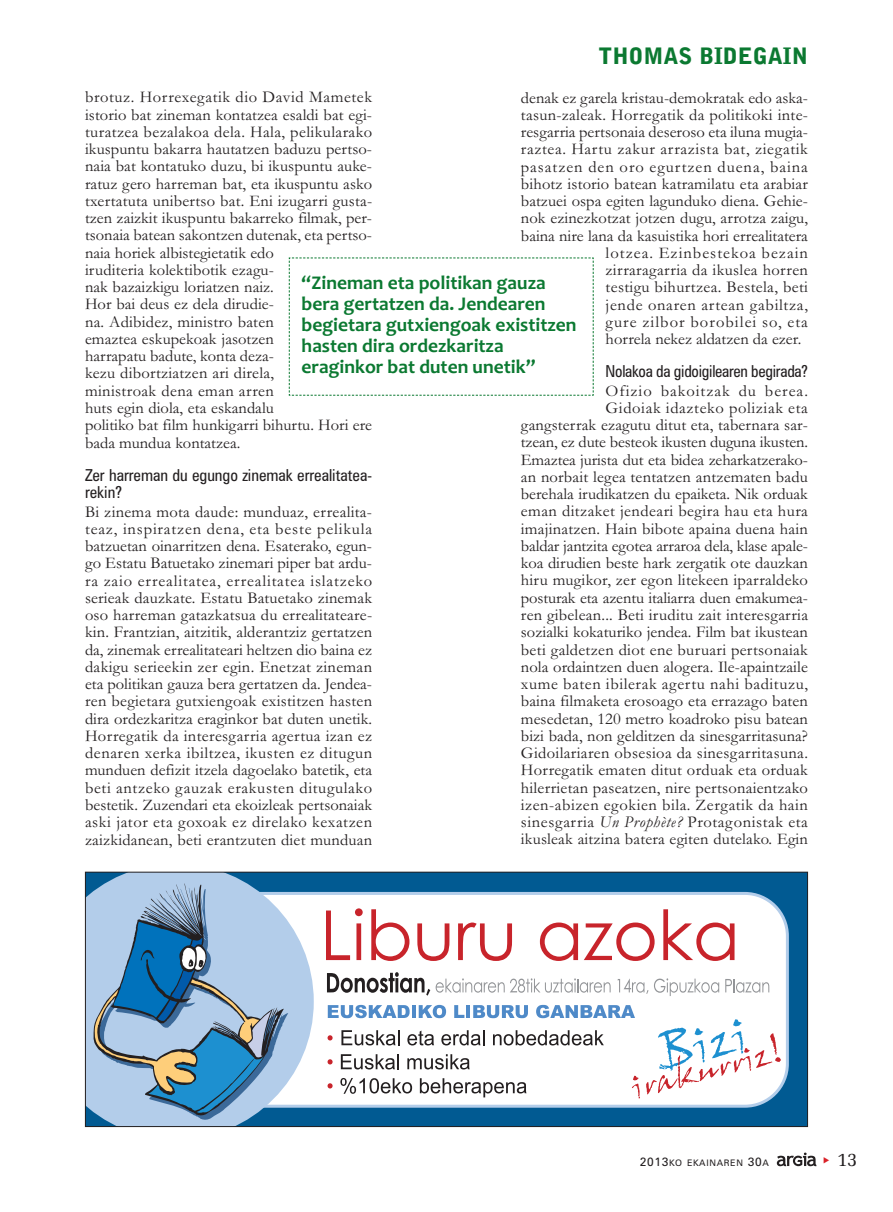
<style>
.page{position:relative;width:893px;height:1212px;background:#fff}
.page>*{position:absolute;margin:0;border:0;box-sizing:border-box;transform-origin:0 0}
.t1{font:900 22.5px "Bell Gothic Std";color:#0b7931}
.t2{font:700 19.5px/21px "Candara";color:#0b7931}
.t3{font:19.5px "Memoir";color:#231f20}
.t4{font:16.5px/17.2px "Garamond";letter-spacing:.01em;color:#231f20}
.t5{font:condensed 16.5px/17.2px "Zurich BT";color:#231f20}
.t6{font:16.5px "Garamond";letter-spacing:.06em;color:#231f20}
.t7{font:16.5px "Garamond";letter-spacing:.04em;color:#231f20}
.t8{font:16.5px "Garamond";letter-spacing:.045em;color:#231f20}
.t9{font:16.5px "Garamond";letter-spacing:.065em;color:#231f20}
.t10{font:9px "Zurich BT";letter-spacing:.075em;color:#231f20}
.s1{font-style:italic}
.s2{font-size:12px}
</style>
<div class="page">
<svg style="left:777px;top:1152px;width:39px;height:14px"></svg>
<div style="left:85px;top:872px;width:722px;height:254px;background:#015a92"></div>
<div style="left:164px;top:892px;width:625px;height:216px;background:#fff;border:3px solid #b3cdea;border-radius:43px"></div>
<svg style="left:87px;top:874px;width:227px;height:251px;fill:#b3cdea"></svg>
<svg style="left:328px;top:1083px;width:5px;height:5px"></svg>
<svg style="left:340px;top:1078px;width:72px;height:16px"></svg>
<svg style="left:420px;top:1078px;width:107px;height:19px"></svg>
<svg style="left:328px;top:1059px;width:5px;height:5px"></svg>
<svg style="left:341px;top:1054px;width:58px;height:15px"></svg>
<svg style="left:407px;top:1054px;width:63px;height:15px"></svg>
<svg style="left:328px;top:1035px;width:5px;height:5px"></svg>
<svg style="left:341px;top:1030px;width:59px;height:15px"></svg>
<svg style="left:407px;top:1030px;width:27px;height:15px"></svg>
<svg style="left:441px;top:1030px;width:44px;height:15px"></svg>
<svg style="left:493px;top:1030px;width:111px;height:15px"></svg>
<svg style="left:328px;top:1005px;width:82px;height:13px"></svg>
<hr style="left:412px;top:1005px;width:4px;height:13px;background:#4f8ac8">
<svg style="left:419px;top:1005px;width:27px;height:13px"></svg>
<svg style="left:454px;top:1005px;width:10px;height:13px"></svg>
<hr style="left:466px;top:1005px;width:4px;height:13px;background:#4f8ac8">
<svg style="left:473px;top:1005px;width:55px;height:13px"></svg>
<svg style="left:536px;top:1005px;width:99px;height:13px"></svg>
<svg style="left:97px;top:888px;width:191px;height:232px"></svg>
<svg style="left:93px;top:883px;width:191px;height:233px;background:#a4bfdc"></svg>
<svg style="left:94px;top:916px;width:188px;height:202px;background:#7ca4c4"></svg>
<svg style="left:327px;top:972px;width:103px;height:23px"></svg>
<svg style="left:436px;top:978px;width:175px;height:15px"></svg>
<svg style="left:617px;top:978px;width:31px;height:16px"></svg>
<svg style="left:654px;top:978px;width:65px;height:18px"></svg>
<svg style="left:725px;top:979px;width:44px;height:14px"></svg>
<svg style="left:326px;top:908px;width:37px;height:52px"></svg>
<svg style="left:371px;top:909px;width:38px;height:52px"></svg>
<svg style="left:417px;top:923px;width:32px;height:38px"></svg>
<svg style="left:458px;top:922px;width:54px;height:39px"></svg>
<svg style="left:540px;top:922px;width:38px;height:39px"></svg>
<svg style="left:584px;top:922px;width:71px;height:39px"></svg>
<svg style="left:663px;top:909px;width:71px;height:52px"></svg>
<svg style="left:632px;top:1076px;width:8px;height:22px"></svg>
<svg style="left:646px;top:1019px;width:135px;height:75px"></svg>
<div style="left:85px;top:872px;width:723px;height:255px;border:1px solid #231f20"></div>
<svg style="left:289px;top:257px;width:305px;height:139px"></svg>
<h1 class="t1" style="left:599px;top:47px;width:211px">THOMAS BIDEGAIN</h1>
<p class="t4" style="left:85px;top:90px;width:289px">brotuz. Horrexegatik dio David Mametek istorio bat zineman kontatzea esaldi bat egi&shy;turatzea bezalakoa dela. Hala, pelikularako ikuspuntu bakarra hautatzen baduzu pertso&shy;naia bat kontatuko duzu, bi ikuspuntu auke&shy;ratuz gero harreman bat, eta ikuspuntu asko txertatuta unibertso bat. Eni izugarri gusta&shy;tzen zaizkit ikuspuntu bakarreko filmak, per&shy;tsonaia batean sakontzen dutenak, eta pertso&shy;naia horiek albistegietatik edo<br>iruditeria kolektibotik ezagu-<br>nak bazaizkigu loriatzen naiz.<br>Hor bai deus ez dela dirudie-<br>na. Adibidez, ministro baten<br>emaztea eskupekoak jasotzen<br>harrapatu badute, konta deza-<br>kezu dibortziatzen ari direla,<br>ministroak dena eman arren<br>huts egin diola, eta eskandalu<br>politiko bat film hunkigarri bihurtu. Hori ere bada mundua kontatzea.</p>
<p class="t5" style="left:85px;top:468px;width:288px">Zer harreman du egungo zinemak errealitatea&shy;rekin?</p>
<p class="t4" style="left:85px;top:505px;width:289px;text-align:justify">Bi zinema mota daude: munduaz, errealita&shy;teaz, inspiratzen dena, eta beste pelikula batzuetan oinarritzen dena. Esaterako, egun&shy;go Estatu Batuetako zinemari piper bat ardu&shy;ra zaio errealitatea, errealitatea islatzeko serieak dauzkate. Estatu Batuetako zinemak oso harreman gatazkatsua du errealitateare&shy;kin. Frantzian, aitzitik, alderantziz gertatzen da, zinemak errealitateari heltzen dio baina ez dakigu serieekin zer egin. Enetzat zineman eta politikan gauza bera gertatzen da. Jendea&shy;ren begietara gutxiengoak existitzen hasten dira ordezkaritza eraginkor bat duten unetik.<br>Horregatik da interesgarria agertua izan ez denaren xerka ibiltzea, ikusten ez ditugun munduen defizit itzela dagoelako batetik, eta beti antzeko gauzak erakusten ditugulako bestetik. Zuzendari eta ekoizleak pertsonaiak aski jator eta goxoak ez direlako kexatzen zaizkidanean, beti erantzuten diet munduan</p>
<p class="t4" style="left:521px;top:91px;width:289px">denak ez garela kristau-demokratak edo aska-</p>
<p class="t4" style="left:521px;top:108px;width:289px">tasun-zaleak. Horregatik da politikoki inte-</p>
<p class="t4" style="left:521px;top:125px;width:289px">resgarria pertsonaia deseroso eta iluna mugia-</p>
<p class="t7" style="left:521px;top:144px;width:289px">raztea. Hartu zakur arrazista bat, ziegatik</p>
<p class="t6" style="left:521px;top:161px;width:289px">pasatzen den oro egurtzen duena, baina</p>
<p class="t4" style="left:521px;top:177px;width:289px">bihotz istorio batean katramilatu eta arabiar</p>
<p class="t4" style="left:521px;top:194px;width:289px">batzuei ospa egiten lagunduko diena. Gehie-</p>
<p class="t4" style="left:521px;top:212px;width:289px">nok ezinezkotzat jotzen dugu, arrotza zaigu,</p>
<p class="t4" style="left:521px;top:229px;width:289px">baina nire lana da kasuistika hori errealitatera</p>
<p class="t6" style="left:606px;top:247px;width:204px">lotzea. Ezinbestekoa bezain</p>
<p class="t4" style="left:606px;top:263px;width:204px">zirraragarria da ikuslea horren</p>
<p class="t4" style="left:606px;top:281px;width:204px">testigu bihurtzea. Bestela, beti</p>
<p class="t8" style="left:606px;top:299px;width:204px">jende onaren artean gabiltza,</p>
<p class="t9" style="left:606px;top:316px;width:204px">gure zilbor borobilei so, eta</p>
<p class="t4" style="left:606px;top:332px;width:197px">horrela nekez aldatzen da ezer.</p>
<p class="t5" style="left:606px;top:364px;width:204px">Nolakoa da gidoigilearen begirada?</p>
<p class="t4" style="left:521px;top:384px;width:289px;text-align:right">Ofizio bakoitzak du berea.<br>Gidoiak idazteko poliziak eta<br>gangsterrak ezagutu ditut eta, tabernara sar&shy;tzean, ez dute besteok ikusten duguna ikusten.<br>Emaztea jurista dut eta bidea zeharkatzerako&shy;an norbait legea tentatzen antzematen badu berehala irudikatzen du epaiketa. Nik orduak eman ditzaket jendeari begira hau eta hura imajinatzen. Hain bibote apaina duena hain baldar jantzita egotea arraroa dela, klase apale&shy;koa dirudien beste hark zergatik ote dauzkan hiru mugikor, zer egon litekeen iparraldeko posturak eta azentu italiarra duen emakumea&shy;ren gibelean... Beti iruditu zait interesgarria sozialki kokaturiko jendea. Film bat ikustean beti galdetzen diot ene buruari pertsonaiak nola ordaintzen duen alogera. Ile-apaintzaile xume baten ibilerak agertu nahi badituzu, baina filmaketa erosoago eta errazago baten mesedetan, 120 metro koadroko pisu batean bizi bada, non gelditzen da sinesgarritasuna?<br>Gidoilariaren obsesioa da sinesgarritasuna.<br>Horregatik ematen ditut orduak eta orduak hilerrietan paseatzen, nire pertsonaientzako izen-abizen egokien bila. Zergatik da hain sinesgarria <span class="s1">Un Prophète?</span> Protagonistak eta ikusleak aitzina batera egiten dutelako. Egin</p>
<p class="t2" style="left:302px;top:274px;width:276px">“Zineman eta politikan gauza bera gertatzen da. Jendearen begietara gutxiengoak existitzen hasten dira ordezkaritza eraginkor bat duten unetik”</p>
<p class="t10" style="left:640px;top:1160px;width:131px"><span class="s2">2013</span>KO EKAINAREN <span class="s2">30</span>A</p>
<p class="t3" style="left:837px;top:1147px;width:22px">13</p>
</div>
